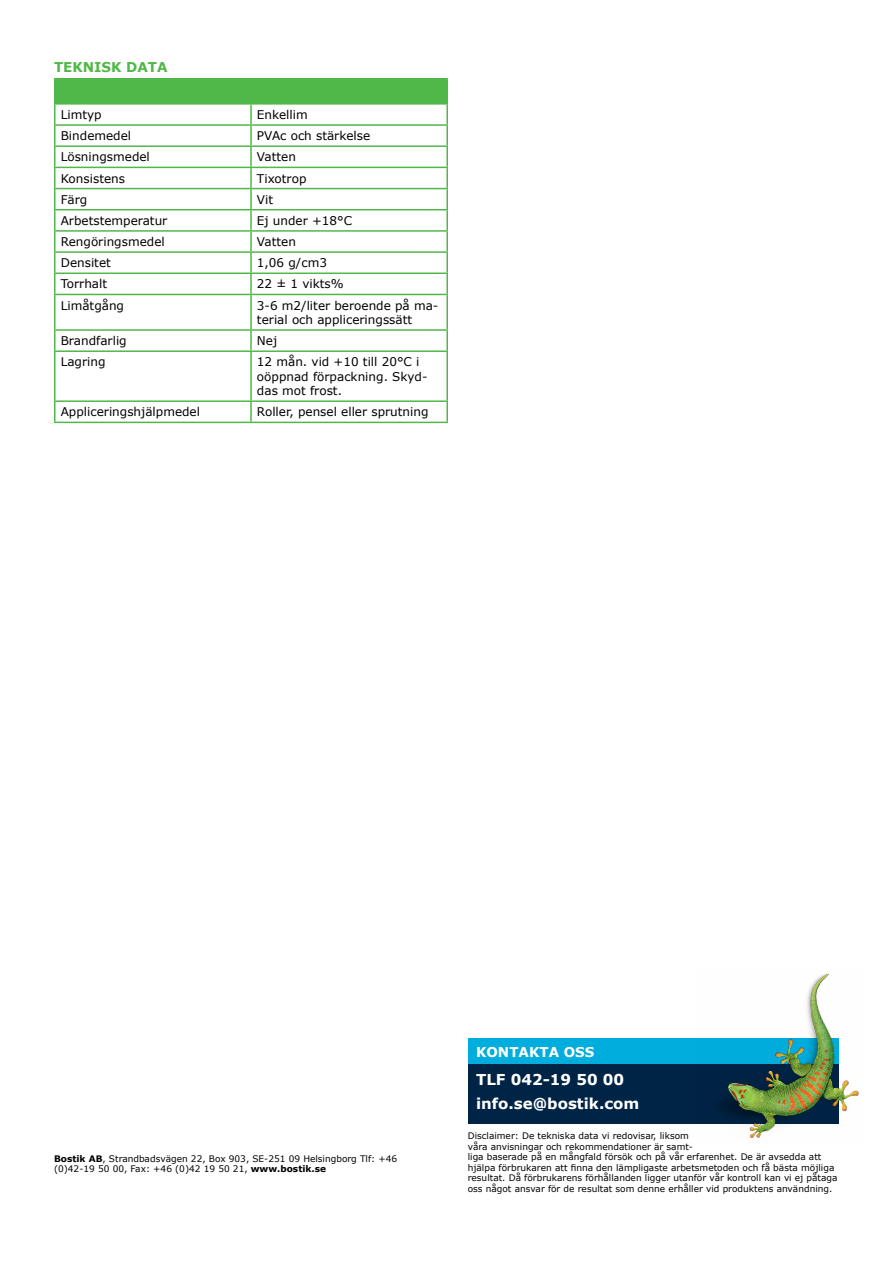
<style>
.page{position:relative;width:893px;height:1263px;background:#fff}
.page>*{position:absolute;margin:0;border:0;box-sizing:border-box;transform-origin:0 0}
.t1{font:700 15px/24px "Verdana";color:#fff}
.t2{font:700 13.5px "Verdana";color:#50b848}
.t3{font:700 13.5px "Verdana";color:#fff}
.t4{font:12px/14.4px "Verdana";color:#000}
.t5{font:9px/10.5px "Verdana";color:#000}
.s1{font-weight:700}
</style>
<div class="page">
<hr style="left:54px;top:422px;width:197px;height:1px;background:#50b848">
<hr style="left:251px;top:422px;width:197px;height:1px;background:#50b848">
<hr style="left:54px;top:147px;width:2px;height:20px;background:#50b848">
<hr style="left:54px;top:168px;width:2px;height:20px;background:#50b848">
<hr style="left:54px;top:189px;width:2px;height:20px;background:#50b848">
<hr style="left:54px;top:210px;width:2px;height:20px;background:#50b848">
<svg style="left:54px;top:232px;width:2px;height:40px"></svg>
<hr style="left:54px;top:274px;width:2px;height:20px;background:#50b848">
<hr style="left:54px;top:295px;width:2px;height:34px;background:#50b848">
<svg style="left:54px;top:331px;width:2px;height:19px"></svg>
<hr style="left:54px;top:352px;width:2px;height:48px;background:#50b848">
<hr style="left:54px;top:402px;width:2px;height:20px;background:#50b848">
<hr style="left:54px;top:78px;width:197px;height:2px;background:#50b848">
<hr style="left:251px;top:78px;width:197px;height:2px;background:#50b848">
<hr style="left:54px;top:145px;width:197px;height:2px;background:#50b848">
<hr style="left:251px;top:145px;width:197px;height:2px;background:#50b848">
<hr style="left:54px;top:167px;width:197px;height:1px;background:#50b848">
<hr style="left:251px;top:167px;width:197px;height:1px;background:#50b848">
<hr style="left:54px;top:188px;width:197px;height:1px;background:#50b848">
<hr style="left:251px;top:188px;width:197px;height:1px;background:#50b848">
<hr style="left:54px;top:209px;width:197px;height:1px;background:#50b848">
<hr style="left:251px;top:209px;width:197px;height:1px;background:#50b848">
<hr style="left:54px;top:230px;width:197px;height:2px;background:#50b848">
<hr style="left:251px;top:230px;width:197px;height:2px;background:#50b848">
<hr style="left:54px;top:251px;width:197px;height:2px;background:#50b848">
<hr style="left:251px;top:251px;width:197px;height:2px;background:#50b848">
<hr style="left:54px;top:272px;width:197px;height:2px;background:#50b848">
<hr style="left:251px;top:272px;width:197px;height:2px;background:#50b848">
<hr style="left:54px;top:294px;width:197px;height:1px;background:#50b848">
<hr style="left:251px;top:294px;width:197px;height:1px;background:#50b848">
<hr style="left:54px;top:329px;width:197px;height:2px;background:#50b848">
<hr style="left:251px;top:329px;width:197px;height:2px;background:#50b848">
<hr style="left:54px;top:350px;width:197px;height:2px;background:#50b848">
<hr style="left:251px;top:350px;width:197px;height:2px;background:#50b848">
<hr style="left:54px;top:400px;width:197px;height:2px;background:#50b848">
<hr style="left:251px;top:400px;width:197px;height:2px;background:#50b848">
<svg style="left:54px;top:79px;width:394px;height:66px"></svg>
<hr style="left:250px;top:147px;width:2px;height:20px;background:#50b848">
<hr style="left:446px;top:147px;width:2px;height:20px;background:#50b848">
<hr style="left:250px;top:168px;width:2px;height:20px;background:#50b848">
<hr style="left:446px;top:168px;width:2px;height:20px;background:#50b848">
<hr style="left:250px;top:189px;width:2px;height:20px;background:#50b848">
<hr style="left:446px;top:189px;width:2px;height:20px;background:#50b848">
<hr style="left:250px;top:210px;width:2px;height:20px;background:#50b848">
<hr style="left:446px;top:210px;width:2px;height:20px;background:#50b848">
<svg style="left:250px;top:232px;width:2px;height:40px"></svg>
<svg style="left:446px;top:232px;width:2px;height:40px"></svg>
<hr style="left:250px;top:274px;width:2px;height:20px;background:#50b848">
<hr style="left:446px;top:274px;width:2px;height:20px;background:#50b848">
<hr style="left:250px;top:295px;width:2px;height:34px;background:#50b848">
<hr style="left:446px;top:295px;width:2px;height:34px;background:#50b848">
<svg style="left:250px;top:331px;width:2px;height:19px"></svg>
<svg style="left:446px;top:331px;width:2px;height:19px"></svg>
<hr style="left:250px;top:352px;width:2px;height:48px;background:#50b848">
<hr style="left:446px;top:352px;width:2px;height:48px;background:#50b848">
<hr style="left:250px;top:402px;width:2px;height:20px;background:#50b848">
<hr style="left:446px;top:402px;width:2px;height:20px;background:#50b848">
<div style="left:469px;top:1063px;width:370px;height:61px;background:#002446"></div>
<div style="left:469px;top:1038px;width:370px;height:26px;background:#00addc"></div>
<img style="left:719px;top:973px;width:140px;height:165px">
<h2 class="t2" style="left:54px;top:58px;width:115px">TEKNISK DATA</h2>
<h3 class="t4" style="left:61px;top:107px;width:42px">Limtyp</h3>
<h3 class="t4" style="left:257px;top:107px;width:52px">Enkellim</h3>
<h3 class="t4" style="left:61px;top:129px;width:72px">Bindemedel</h3>
<h3 class="t4" style="left:257px;top:129px;width:115px">PVAc och stärkelse</h3>
<h3 class="t4" style="left:61px;top:150px;width:91px">Lösningsmedel</h3>
<h3 class="t4" style="left:257px;top:150px;width:41px">Vatten</h3>
<h3 class="t4" style="left:61px;top:171px;width:66px">Konsistens</h3>
<h3 class="t4" style="left:257px;top:171px;width:51px">Tixotrop</h3>
<h3 class="t4" style="left:61px;top:192px;width:28px">Färg</h3>
<h3 class="t4" style="left:257px;top:192px;width:18px">Vit</h3>
<h3 class="t4" style="left:61px;top:213px;width:108px">Arbetstemperatur</h3>
<h3 class="t4" style="left:257px;top:213px;width:97px">Ej under +18°C</h3>
<h3 class="t4" style="left:61px;top:234px;width:106px">Rengöringsmedel</h3>
<h3 class="t4" style="left:257px;top:234px;width:41px">Vatten</h3>
<h3 class="t4" style="left:61px;top:256px;width:52px">Densitet</h3>
<h3 class="t4" style="left:257px;top:256px;width:71px">1,06 g/cm3</h3>
<h3 class="t4" style="left:61px;top:277px;width:48px">Torrhalt</h3>
<h3 class="t4" style="left:257px;top:277px;width:88px">22 ± 1 vikts%</h3>
<h3 class="t4" style="left:61px;top:298px;width:65px">Limåtgång</h3>
<h3 class="t4" style="left:257px;top:298px;width:183px">3-6 m2/liter beroende på ma&shy;terial och appliceringssätt</h3>
<h3 class="t4" style="left:61px;top:334px;width:68px">Brandfarlig</h3>
<h3 class="t4" style="left:257px;top:334px;width:22px">Nej</h3>
<h3 class="t4" style="left:61px;top:355px;width:46px">Lagring</h3>
<h3 class="t4" style="left:257px;top:355px;width:172px">12 mån. vid +10 till 20°C i oöppnad förpackning. Skyd&shy;das mot frost.</h3>
<h3 class="t4" style="left:61px;top:405px;width:141px">Appliceringshjälpmedel</h3>
<h3 class="t4" style="left:257px;top:405px;width:173px">Roller, pensel eller sprutning</h3>
<p class="t5" style="left:54px;top:1153px;width:345px"><span class="s1">Bostik AB</span>, Strandbadsvägen 22, Box 903, SE-251 09 Helsingborg Tlf: +46 (0)42-19 50 00, Fax: +46 (0)42 19 50 21, <span class="s1">www.bostik.se</span></p>
<h2 class="t3" style="left:476px;top:1042px;width:120px">KONTAKTA OSS</h2>
<h1 class="t1" style="left:476px;top:1067px;width:165px">TLF 042-19 50 00 info.se@bostik.com</h1>
<p class="t5" style="left:468px;top:1130px;width:371px">Disclaimer: De tekniska data vi redovisar, liksom<br>våra anvisningar och rekommendationer är samt-<br>liga baserade på en mångfald försök och på vår erfarenhet. De är avsedda att hjälpa förbrukaren att finna den lämpligaste arbetsmetoden och få bästa möjliga resultat. Då förbrukarens förhållanden ligger utanför vår kontroll kan vi ej påtaga oss något ansvar för de resultat som denne erhåller vid produktens användning.</p>
</div>
